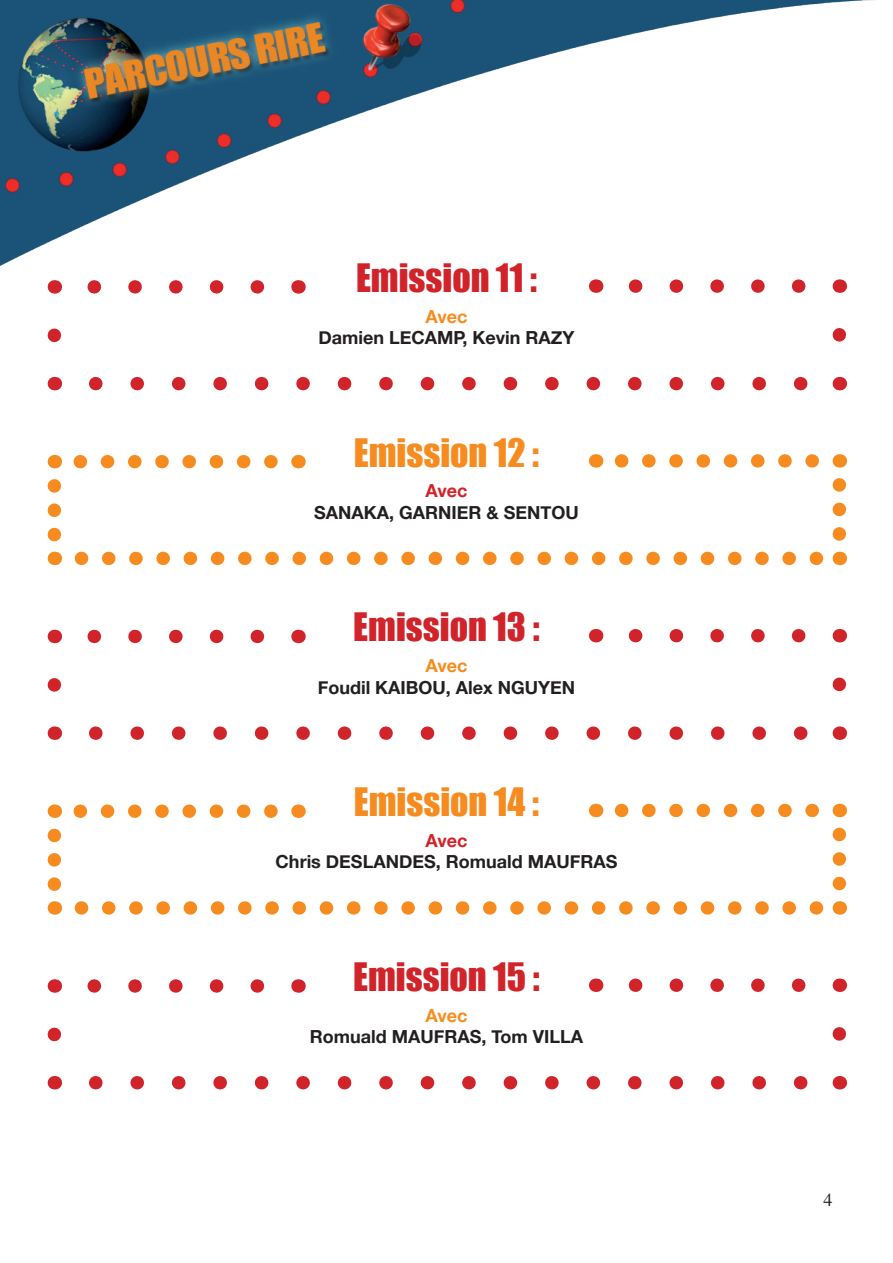
<style>
.page{position:relative;width:893px;height:1263px;background:#fff}
.page>*{position:absolute;margin:0;border:0;box-sizing:border-box;transform-origin:0 0}
.t1{font:36px "Impact";color:#d1232a}
.t2{font:36px "Impact";color:#f68c1f}
.t3{font:700 18px "Helvetica Neue";color:#231f20}
.t4{font:700 18px "Helvetica Neue";color:#f68c1f}
.t5{font:700 18px "Helvetica Neue";color:#d1232a}
.t6{font:18px "Times";color:#231f20}
</style>
<div class="page">
<img style="left:1px;top:0;width:873px;height:1090px">
<svg style="left:75px;top:280px;width:182px;height:14px"></svg>
<svg style="left:48px;top:335px;width:13px;height:24px"></svg>
<svg style="left:96px;top:377px;width:723px;height:13px"></svg>
<svg style="left:833px;top:310px;width:13px;height:25px"></svg>
<svg style="left:616px;top:279px;width:183px;height:14px"></svg>
<svg style="left:298px;top:280px;width:1px;height:14px"></svg>
<svg style="left:54px;top:280px;width:1px;height:14px"></svg>
<svg style="left:54px;top:377px;width:1px;height:13px"></svg>
<svg style="left:839px;top:377px;width:1px;height:13px"></svg>
<svg style="left:839px;top:279px;width:1px;height:14px"></svg>
<svg style="left:596px;top:279px;width:1px;height:14px"></svg>
<svg style="left:68px;top:455px;width:203px;height:13px"></svg>
<svg style="left:48px;top:486px;width:13px;height:60px"></svg>
<svg style="left:81px;top:552px;width:745px;height:13px"></svg>
<svg style="left:609px;top:454px;width:203px;height:14px"></svg>
<svg style="left:298px;top:455px;width:1px;height:13px"></svg>
<svg style="left:54px;top:455px;width:1px;height:13px"></svg>
<svg style="left:54px;top:552px;width:1px;height:13px"></svg>
<svg style="left:839px;top:552px;width:1px;height:13px"></svg>
<svg style="left:833px;top:454px;width:13px;height:80px"></svg>
<svg style="left:596px;top:454px;width:1px;height:14px"></svg>
<svg style="left:75px;top:630px;width:182px;height:13px"></svg>
<svg style="left:48px;top:685px;width:13px;height:24px"></svg>
<svg style="left:96px;top:726px;width:723px;height:14px"></svg>
<svg style="left:833px;top:660px;width:13px;height:24px"></svg>
<svg style="left:616px;top:629px;width:183px;height:13px"></svg>
<svg style="left:298px;top:630px;width:1px;height:13px"></svg>
<svg style="left:54px;top:630px;width:1px;height:13px"></svg>
<svg style="left:54px;top:726px;width:1px;height:14px"></svg>
<svg style="left:839px;top:726px;width:1px;height:14px"></svg>
<svg style="left:839px;top:629px;width:1px;height:13px"></svg>
<svg style="left:596px;top:629px;width:1px;height:13px"></svg>
<svg style="left:68px;top:804px;width:203px;height:14px"></svg>
<svg style="left:81px;top:901px;width:745px;height:14px"></svg>
<svg style="left:833px;top:823px;width:13px;height:60px"></svg>
<svg style="left:609px;top:804px;width:203px;height:13px"></svg>
<svg style="left:298px;top:804px;width:1px;height:14px"></svg>
<svg style="left:54px;top:804px;width:1px;height:14px"></svg>
<svg style="left:48px;top:835px;width:13px;height:80px"></svg>
<svg style="left:839px;top:901px;width:1px;height:14px"></svg>
<svg style="left:839px;top:804px;width:1px;height:13px"></svg>
<svg style="left:596px;top:804px;width:1px;height:13px"></svg>
<svg style="left:75px;top:979px;width:182px;height:14px"></svg>
<svg style="left:48px;top:1034px;width:13px;height:24px"></svg>
<svg style="left:96px;top:1076px;width:723px;height:13px"></svg>
<svg style="left:833px;top:1009px;width:13px;height:25px"></svg>
<svg style="left:616px;top:978px;width:183px;height:14px"></svg>
<svg style="left:298px;top:979px;width:1px;height:14px"></svg>
<svg style="left:54px;top:979px;width:1px;height:14px"></svg>
<svg style="left:54px;top:1076px;width:1px;height:13px"></svg>
<svg style="left:839px;top:1076px;width:1px;height:13px"></svg>
<svg style="left:839px;top:978px;width:1px;height:14px"></svg>
<svg style="left:596px;top:978px;width:1px;height:14px"></svg>
<h1 class="t1" style="left:356px;top:250px;width:182px">Emission 11 :</h1>
<p class="t4" style="left:425px;top:305px;width:44px">Avec</p>
<p class="t3" style="left:319px;top:327px;width:257px">Damien LECAMP, Kevin RAZY</p>
<h1 class="t2" style="left:354px;top:425px;width:187px">Emission 12 :</h1>
<p class="t5" style="left:425px;top:480px;width:44px">Avec</p>
<p class="t3" style="left:314px;top:501px;width:266px">SANAKA, GARNIER &amp; SENTOU</p>
<h1 class="t1" style="left:353px;top:599px;width:188px">Emission 13 :</h1>
<p class="t4" style="left:425px;top:654px;width:44px">Avec</p>
<p class="t3" style="left:318px;top:676px;width:259px">Foudil KAIBOU, Alex NGUYEN</p>
<h1 class="t2" style="left:354px;top:774px;width:187px">Emission 14 :</h1>
<p class="t5" style="left:425px;top:829px;width:44px">Avec</p>
<p class="t3" style="left:276px;top:851px;width:343px">Chris DESLANDES, Romuald MAUFRAS</p>
<h1 class="t1" style="left:353px;top:949px;width:188px">Emission 15 :</h1>
<p class="t4" style="left:425px;top:1004px;width:44px">Avec</p>
<p class="t3" style="left:310px;top:1026px;width:275px">Romuald MAUFRAS, Tom VILLA</p>
<p class="t6" style="left:823px;top:1183px;width:10px">4</p>
</div>
